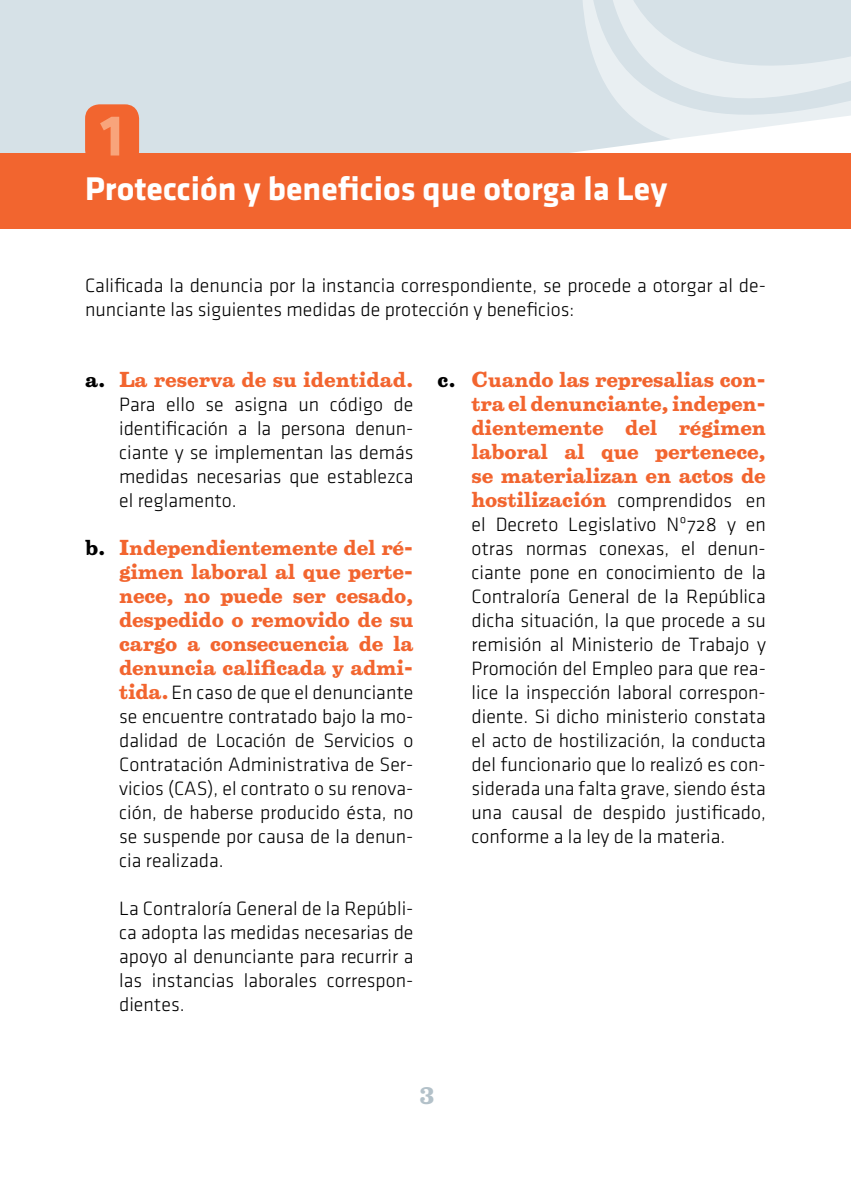
<style>
.page{position:relative;width:851px;height:1191px;background:#fff}
.page>*{position:absolute;margin:0;border:0;box-sizing:border-box;transform-origin:0 0}
.t1{font:700 60px "Klavika";color:#f8a47b}
.t2{font:700 34px "Klavika";color:#fff}
.t3{font:700 22px "Belizio";color:#b3c1c9}
.t4{font:20px/24px "Klavika Light OSF";color:#000;text-align:justify}
.t5{font:700 20px/24px "Belizio";letter-spacing:-.01em;color:#f2652f;text-align:justify}
.s1{color:#000}
.s2{font-family:"Belizio";font-weight:700;color:#f2652f}
</style>
<div class="page">
<div style="left:0;top:0;width:451px;height:229px;background:#d6e1e7"></div>
<div style="left:0;top:153px;width:850px;height:75px;background:#f2652f"></div>
<div style="left:85px;top:104px;width:54px;height:60px;background:#f2652f;border-radius:14px"></div>
<svg style="left:451px;top:67px;width:20px;height:162px;fill:#d6e1e7"></svg>
<div style="left:311px;top:0;width:160px;height:67px;background:#d6e1e7"></div>
<svg style="left:471px;top:0;width:379px;height:229px"></svg>
<h1 class="t1" style="left:100px;top:103px;width:25px">1</h1>
<h2 class="t2" style="left:85px;top:170px;width:583px">Protección y beneficios que otorga la Ley</h2>
<p class="t4" style="left:85px;top:273px;width:682px">Calificada la denuncia por la instancia correspondiente, se procede a otorgar al de&shy;nunciante las siguientes medidas de protección y beneficios:</p>
<p class="t5" style="left:85px;top:367px;width:330px"><span class="s1">a.</span> La reserva de su identidad.</p>
<p class="t4" style="left:119px;top:392px;width:296px">Para ello se asigna un código de identificación a la persona denun&shy;ciante y se implementan las demás medidas necesarias que establezca el reglamento.</p>
<p class="t5" style="left:119px;top:535px;width:296px;text-indent:-34px"><span class="s1">b.</span> Independientemente del ré&shy;gimen laboral al que perte&shy;nece, no puede ser cesado, despedido o removido de su cargo a consecuencia de la denuncia calificada y admi-</p>
<p class="t4" style="left:119px;top:680px;width:296px"><span class="s2">tida.</span> En caso de que el denunciante se encuentre contratado bajo la mo&shy;dalidad de Locación de Servicios o Contratación Administrativa de Ser&shy;vicios (CAS), el contrato o su renova&shy;ción, de haberse producido ésta, no se suspende por causa de la denun&shy;cia realizada.</p>
<p class="t4" style="left:119px;top:896px;width:296px">La Contraloría General de la Repúbli&shy;ca adopta las medidas necesarias de apoyo al denunciante para recurrir a las instancias laborales correspon&shy;dientes.</p>
<p class="t5" style="left:471px;top:367px;width:296px;text-indent:-34px"><span class="s1">c.</span> Cuando las represalias con&shy;tra el denunciante, indepen&shy;dientemente del régimen laboral al que pertenece, se materializan en actos de</p>
<p class="t4" style="left:471px;top:488px;width:296px"><span class="s2">hostilización</span> comprendidos en el Decreto Legislativo Nº728 y en otras normas conexas, el denun&shy;ciante pone en conocimiento de la Contraloría General de la República dicha situación, la que procede a su remisión al Ministerio de Trabajo y Promoción del Empleo para que rea&shy;lice la inspección laboral correspon&shy;diente. Si dicho ministerio constata el acto de hostilización, la conducta del funcionario que lo realizó es con&shy;siderada una falta grave, siendo ésta una causal de despido justificado, conforme a la ley de la materia.</p>
<p class="t3" style="left:419px;top:1081px;width:18px">3</p>
</div>
